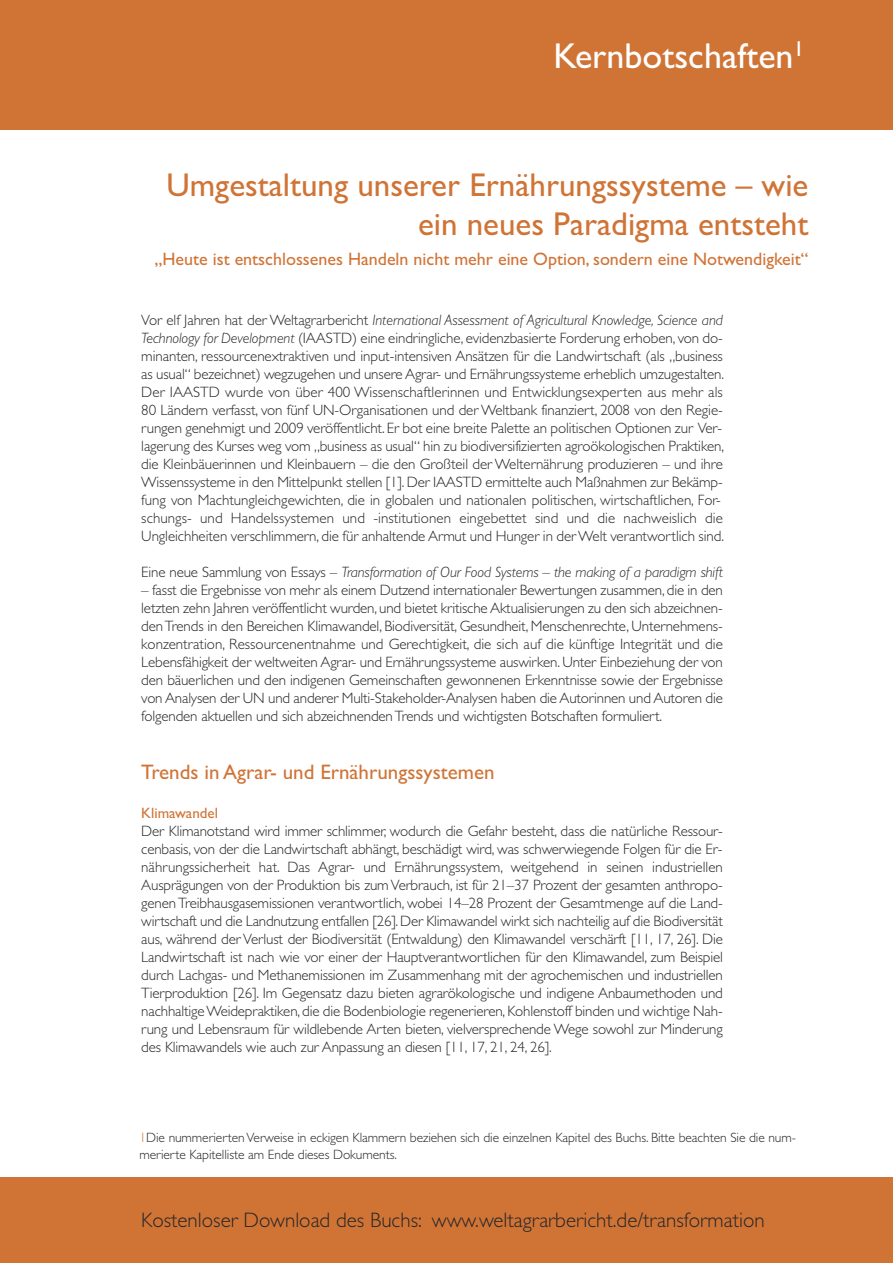
<style>
.page{position:relative;width:893px;height:1263px;background:#fff}
.page>*{position:absolute;margin:0;border:0;box-sizing:border-box;transform-origin:0 0}
.t1{font:36px "Gill Sans";color:#fff}
.t2{font:33px/39.6px "Gill Sans";color:#d07436;text-align:right}
.t3{font:300 21px "Gill Sans";color:#272627}
.t4{font:21px "Gill Sans";color:#d07436}
.t5{font:18px "Gill Sans";color:#d07436}
.t6{font:300 15px/18px "Gill Sans";letter-spacing:-.005em;color:#272627;text-align:justify}
.t7{font:italic 300 15px "Gill Sans";letter-spacing:-.01em;color:#272627}
.t8{font:15px "Gill Sans";color:#d07436}
.t9{font:300 13.5px/16.2px "Gill Sans";letter-spacing:-.005em;color:#272627}
.s1{font-style:italic}
.s2{font-style:normal}
.s3{color:#d07436}
</style>
<div class="page">
<div style="left:0;top:0;width:893px;height:130px;background:#d07436"></div>
<div style="left:0;top:1178px;width:893px;height:85px;background:#d07436"></div>
<h1 class="t1" style="left:554px;top:35px;width:252px">Kernbotschaften<sup>1</sup></h1>
<h2 class="t2" style="left:166px;top:165px;width:643px">Umgestaltung unserer Ernährungssysteme – wie ein neues Paradigma entsteht</h2>
<p class="t5" style="left:154px;top:248px;width:655px">„Heute ist entschlossenes Handeln nicht mehr eine Option, sondern eine Notwendigkeit“</p>
<p class="t6" style="left:141px;top:311px;width:584px;text-align:left">Vor elf Jahren hat der Weltagrarbericht <span class="s1">International Assessment of Agricultural Knowledge, Science and Technology for Development</span> (IAASTD) eine eindringliche, evidenzbasierte Forderung erhoben, von do&shy;minanten, ressourcenextraktiven und input-intensiven Ansätzen für die Landwirtschaft (als „business as usual“ bezeichnet) wegzugehen und unsere Agrar- und Ernährungssysteme erheblich umzugestalten.<br>Der IAASTD wurde von über 400 Wissenschaftlerinnen und Entwicklungsexperten aus mehr als 80 Ländern verfasst, von fünf UN-Organisationen und der Weltbank finanziert, 2008 von den Regie&shy;rungen genehmigt und 2009 veröffentlicht. Er bot eine breite Palette an politischen Optionen zur Ver&shy;lagerung des Kurses weg vom „business as usual“ hin zu biodiversifizierten agroökologischen Praktiken, die Kleinbäuerinnen und Kleinbauern – die den Großteil der Welternährung produzieren – und ihre Wissenssysteme in den Mittelpunkt stellen [1].Der IAASTD ermittelte auch Maßnahmen zur Bekämp&shy;fung von Machtungleichgewichten, die in globalen und nationalen politischen, wirtschaftlichen, For&shy;schungs- und Handelssystemen und -institutionen eingebettet sind und die nachweislich die Ungleichheiten verschlimmern, die für anhaltende Armut und Hunger in derWelt verantwortlich sind.</p>
<p class="t7" style="left:141px;top:563px;width:583px"><span class="s2">Eine neue Sammlung von Essays –</span> Transformation of Our Food Systems – the making of a paradigm shift</p>
<p class="t6" style="left:141px;top:581px;width:583px">– fasst die Ergebnisse von mehr als einem Dutzend internationaler Bewertungen zusammen, die in den letzten zehn Jahren veröffentlicht wurden, und bietet kritische Aktualisierungen zu den sich abzeichnen&shy;denTrends in den Bereichen Klimawandel, Biodiversität, Gesundheit, Menschenrechte, Unternehmens&shy;konzentration, Ressourcenentnahme und Gerechtigkeit, die sich auf die künftige Integrität und die Lebensfähigkeit der weltweiten Agrar- und Ernährungssysteme auswirken. Unter Einbeziehung der von den bäuerlichen und den indigenen Gemeinschaften gewonnenen Erkenntnisse sowie der Ergebnisse von Analysen der UN und anderer Multi-Stakeholder-Analysen haben die Autorinnen und Autoren die folgenden aktuellen und sich abzeichnendenTrends und wichtigsten Botschaften formuliert.</p>
<h3 class="t4" style="left:141px;top:760px;width:355px">Trends in Agrar- und Ernährungssystemen</h3>
<p class="t8" style="left:141px;top:804px;width:78px">Klimawandel</p>
<p class="t6" style="left:141px;top:822px;width:583px">Der Klimanotstand wird immer schlimmer, wodurch die Gefahr besteht, dass die natürliche Ressour&shy;cenbasis, von der die Landwirtschaft abhängt, beschädigt wird, was schwerwiegende Folgen für die Er&shy;nährungssicherheit hat. Das Agrar- und Ernährungssystem, weitgehend in seinen industriellen Ausprägungen von der Produktion bis zumVerbrauch, ist für 21–37 Prozent der gesamten anthropo&shy;genenTreibhausgasemissionen verantwortlich, wobei 14–28 Prozent der Gesamtmenge auf die Land&shy;wirtschaft und die Landnutzung entfallen [26].Der Klimawandel wirkt sich nachteilig auf die Biodiversität aus, während der Verlust der Biodiversität (Entwaldung) den Klimawandel verschärft [11, 17, 26]. Die Landwirtschaft ist nach wie vor einer der Hauptverantwortlichen für den Klimawandel, zum Beispiel durch Lachgas- und Methanemissionen im Zusammenhang mit der agrochemischen und industriellen Tierproduktion [26]. Im Gegensatz dazu bieten agrarökologische und indigene Anbaumethoden und nachhaltigeWeidepraktiken, die die Bodenbiologie regenerieren, Kohlenstoff binden und wichtige Nah&shy;rung und Lebensraum für wildlebende Arten bieten, vielversprechende Wege sowohl zur Minderung des Klimawandels wie auch zur Anpassung an diesen [11, 17, 21, 24, 26].</p>
<p class="t9" style="left:139px;top:1130px;width:658px"><span class="s3">1</span>Die nummeriertenVerweise in eckigen Klammern beziehen sich die einzelnen Kapitel des Buchs. Bitte beachten Sie die num&shy;merierte Kapitelliste am Ende dieses Dokuments.</p>
<h3 class="t3" style="left:141px;top:1208px;width:625px">Kostenloser Download des Buchs: www.weltagrarbericht.de/transformation</h3>
</div>
